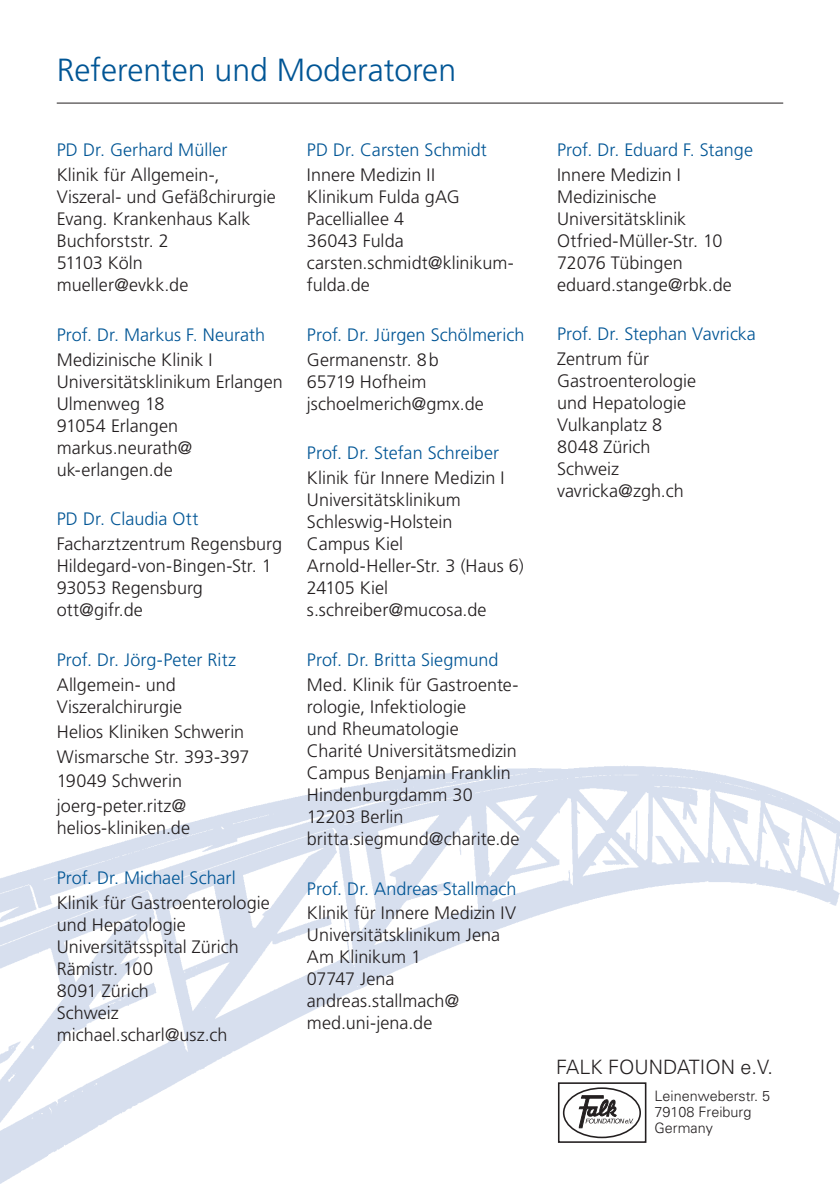
<style>
.page{position:relative;width:840px;height:1191px;background:#fff}
.page>*{position:absolute;margin:0;border:0;box-sizing:border-box;transform-origin:0 0}
.t1{font:300 32px "Frutiger";color:#005595}
.t2{font:300 19.8px "Univers";color:#231f20}
.Frutiger_light_blau{font:300 18px/22px "Frutiger";color:#231f20}
.Frutiger_light_blau-2{font:300 18px "Frutiger";color:#005595}
.t3{font:300 14.4px/16.2px "Univers";color:#231f20}
</style>
<div class="page">
<img style="left:0;top:765px;width:839px;height:419px">
<hr style="left:57px;top:103px;width:725px;height:1px;background:#231f20">
<svg style="left:557px;top:1081px;width:90px;height:61px"></svg>
<p class="t1" style="left:57px;top:52px;width:400px">Referenten und Moderatoren</p>
<p class="Frutiger_light_blau-2" style="left:57px;top:140px;width:172px">PD Dr. Gerhard Müller</p>
<p class="Frutiger_light_blau" style="left:57px;top:164px;width:220px">Klinik für Allgemein-,<br>Viszeral- und Gefäßchirurgie<br>Evang. Krankenhaus Kalk<br>Buchforststr. 2<br>51103 Köln mueller@evkk.de</p>
<p class="Frutiger_light_blau-2" style="left:57px;top:324px;width:210px">Prof. Dr. Markus F. Neurath</p>
<p class="Frutiger_light_blau" style="left:57px;top:348px;width:227px">Medizinische Klinik I<br>Universitätsklinikum Erlangen<br>Ulmenweg 18<br>91054 Erlangen markus.neurath@ uk-erlangen.de</p>
<p class="Frutiger_light_blau-2" style="left:57px;top:509px;width:143px">PD Dr. Claudia Ott</p>
<p class="Frutiger_light_blau" style="left:57px;top:533px;width:227px">Facharztzentrum Regensburg<br>Hildegard-von-Bingen-Str. 1<br>93053 Regensburg ott@gifr.de</p>
<p class="Frutiger_light_blau-2" style="left:57px;top:649px;width:181px">Prof. Dr. Jörg-Peter Ritz</p>
<p class="Frutiger_light_blau" style="left:57px;top:673px;width:127px">Allgemein- und<br>Viszeralchirurgie</p>
<p class="Frutiger_light_blau" style="left:57px;top:720px;width:189px">Helios Kliniken Schwerin</p>
<p class="Frutiger_light_blau" style="left:57px;top:745px;width:194px">Wismarsche Str. 393-397</p>
<p class="Frutiger_light_blau" style="left:57px;top:770px;width:127px">19049 Schwerin</p>
<p class="Frutiger_light_blau" style="left:57px;top:795px;width:135px">joerg-peter.ritz@ helios-kliniken.de</p>
<p class="Frutiger_light_blau-2" style="left:57px;top:867px;width:180px">Prof. Dr. Michael Scharl</p>
<p class="Frutiger_light_blau" style="left:57px;top:891px;width:214px">Klinik für Gastroenterologie und Hepatologie<br>Universitätsspital Zürich<br>Rämistr. 100<br>8091 Zürich<br>Schweiz michael.scharl@usz.ch</p>
<p class="Frutiger_light_blau-2" style="left:307px;top:140px;width:181px">PD Dr. Carsten Schmidt</p>
<p class="Frutiger_light_blau" style="left:307px;top:164px;width:208px">Innere Medizin II<br>Klinikum Fulda gAG<br>Pacelliallee 4<br>36043 Fulda carsten.schmidt@klinikum&shy;fulda.de</p>
<p class="Frutiger_light_blau-2" style="left:307px;top:324px;width:219px">Prof. Dr. Jürgen Schölmerich</p>
<p class="Frutiger_light_blau" style="left:307px;top:348px;width:178px">Germanenstr. 8b<br>65719 Hofheim jschoelmerich@gmx.de</p>
<p class="Frutiger_light_blau-2" style="left:307px;top:443px;width:194px">Prof. Dr. Stefan Schreiber</p>
<p class="Frutiger_light_blau" style="left:307px;top:467px;width:218px">Klinik für Innere Medizin I<br>Universitätsklinikum<br>Schleswig-Holstein<br>Campus Kiel<br>Arnold-Heller-Str. 3 (Haus 6)<br>24105 Kiel s.schreiber@mucosa.de</p>
<p class="Frutiger_light_blau-2" style="left:307px;top:649px;width:193px">Prof. Dr. Britta Siegmund</p>
<p class="Frutiger_light_blau" style="left:307px;top:673px;width:214px">Med. Klinik für Gastroente&shy;rologie, Infektiologie<br>und Rheumatologie<br>Charité Universitätsmedizin<br>Campus Benjamin Franklin<br>Hindenburgdamm 30<br>12203 Berlin britta.siegmund@charite.de</p>
<p class="Frutiger_light_blau-2" style="left:307px;top:878px;width:211px">Prof. Dr. Andreas Stallmach</p>
<p class="Frutiger_light_blau" style="left:307px;top:902px;width:210px">Klinik für Innere Medizin IV<br>Universitätsklinikum Jena<br>Am Klinikum 1<br>07747 Jena andreas.stallmach@ med.uni-jena.de</p>
<p class="Frutiger_light_blau-2" style="left:556px;top:139px;width:197px">Prof. Dr. Eduard F. Stange</p>
<p class="Frutiger_light_blau" style="left:556px;top:163px;width:176px">Innere Medizin I<br>Medizinische<br>Universitätsklinik<br>Otfried-Müller-Str. 10<br>72076 Tübingen eduard.stange@rbk.de</p>
<p class="Frutiger_light_blau-2" style="left:556px;top:324px;width:200px">Prof. Dr. Stephan Vavricka</p>
<p class="Frutiger_light_blau" style="left:556px;top:348px;width:140px">Zentrum für<br>Gastroenterologie und Hepatologie<br>Vulkanplatz 8<br>8048 Zürich<br>Schweiz vavricka@zgh.ch</p>
<p class="t2" style="left:556px;top:1054px;width:218px">FALK FOUNDATION e.V.</p>
<p class="t3" style="left:654px;top:1087px;width:117px">Leinenweberstr. 5<br>79108 Freiburg<br>Germany</p>
</div>
